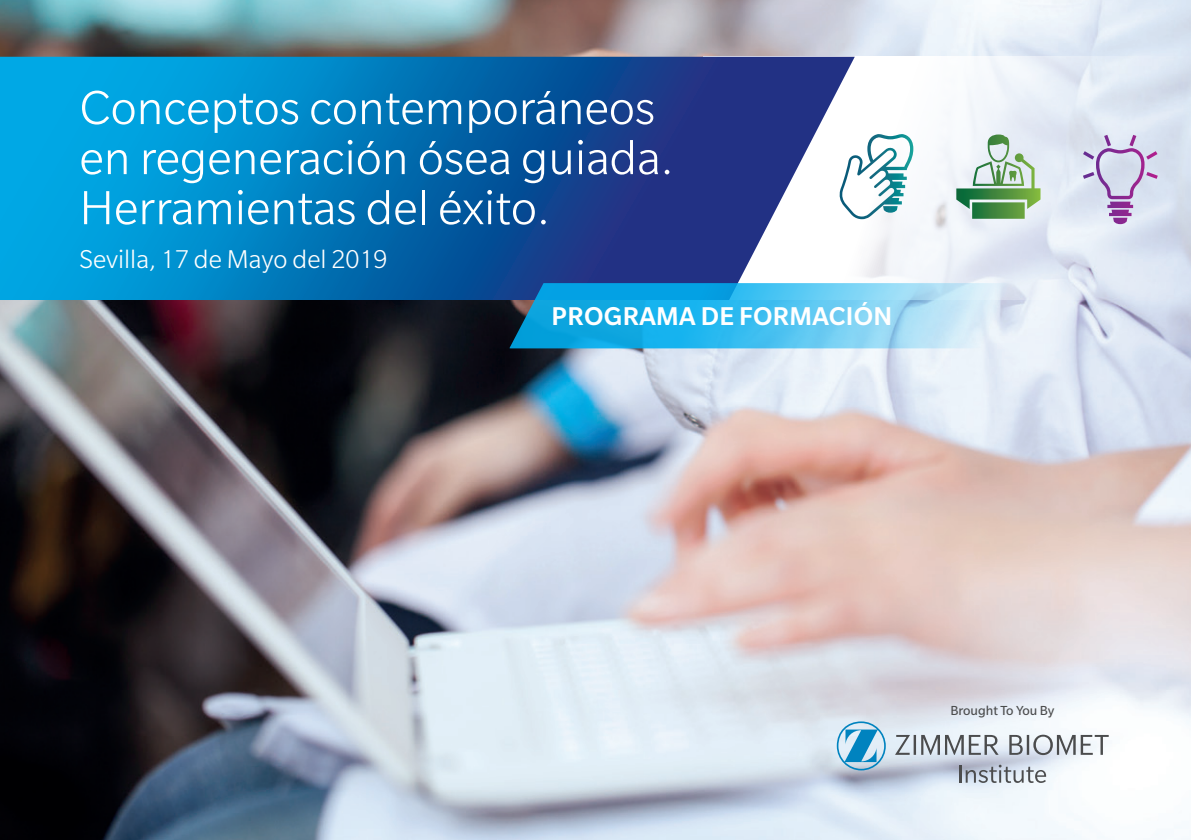
<style>
.page{position:relative;width:1191px;height:840px;background:#fff}
.page>*{position:absolute;margin:0;border:0;box-sizing:border-box;transform-origin:0 0}
.t1{font:300 52px/50px "Slate Pro";color:#fff}
.t2{font:300 28px "Slate Pro";color:#fff}
.t3{font:500 28px "Slate Pro";letter-spacing:.01em;color:#fff}
.t4{font:14.2px "Slate Pro";color:#4b4c4d}
</style>
<div class="page">
<img style="left:0;top:0;width:1191px;height:839px">
<svg style="left:854px;top:57px;width:337px;height:226px"></svg>
<svg style="left:0;top:57px;width:854px;height:243px;background:#1774b5"></svg>
<svg style="left:509px;top:283px;width:682px;height:65px;background:#76c5e8"></svg>
<svg style="left:956px;top:134px;width:84px;height:85px"></svg>
<svg style="left:1083px;top:135px;width:74px;height:89px;background:#ccc4e0"></svg>
<svg style="left:838px;top:134px;width:75px;height:85px"></svg>
<svg style="left:895px;top:734px;width:213px;height:20px"></svg>
<svg style="left:836px;top:721px;width:49px;height:49px;background:#8ac1dd"></svg>
<svg style="left:959px;top:764px;width:87px;height:18px;background:#afb6c0"></svg>
<p class="t1" style="left:79px;top:82px;width:595px">Conceptos contemporáneos en regeneración ósea guiada.<br>Herramientas del éxito.</p>
<p class="t2" style="left:79px;top:244px;width:310px">Sevilla, 17 de Mayo del 2019</p>
<p class="t3" style="left:551px;top:301px;width:342px">PROGRAMA DE FORMACIÓN</p>
<p class="t4" style="left:950px;top:702px;width:106px">Brought To You By</p>
</div>
